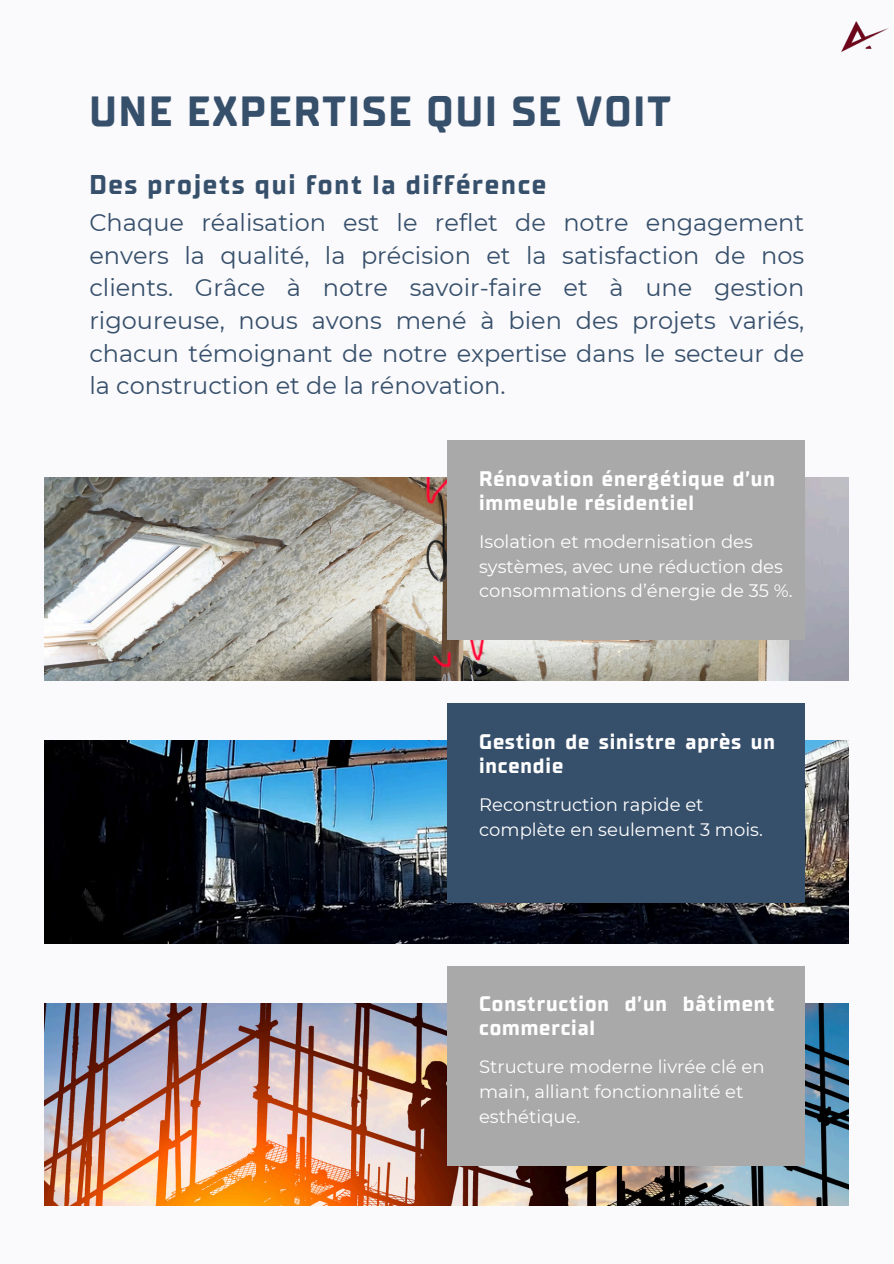
<style>
.page{position:relative;width:894px;height:1264px;background:#fff}
.page>*{position:absolute;margin:0;border:0;box-sizing:border-box;transform-origin:0 0}
.t1{font:700 42px "TT Supermolot Neue";letter-spacing:.05em;color:#364f6b}
.t2{font:700 27px "TT Supermolot Neue";letter-spacing:.065em;color:#364f6b}
.t3{font:24px/32.7px "Montserrat";color:#364f6b;text-align:justify}
.t4{font:700 21px/23.7px "TT Supermolot Neue";letter-spacing:.045em;color:#fff}
.t5{font:18px/24.8px "Montserrat";color:#fff}
</style>
<div class="page">
<div style="left:0;top:0;width:893px;height:1263px;background:#faf9fb"></div>
<img style="left:45px;top:478px;width:803px;height:202px">
<div style="left:446px;top:440px;width:358px;height:200px;background:#a9a9a9"></div>
<img style="left:45px;top:1003px;width:803px;height:202px">
<div style="left:446px;top:965px;width:358px;height:200px;background:#a9a9a9"></div>
<img style="left:45px;top:740px;width:803px;height:203px">
<div style="left:446px;top:703px;width:358px;height:199px;background:#364f6b"></div>
<img style="left:841px;top:21px;width:48px;height:31px">
<h2 class="t1" style="left:89px;top:89px;width:583px">UNE EXPERTISE QUI SE VOIT</h2>
<h4 class="t2" style="left:89px;top:170px;width:458px">Des projets qui font la différence</h4>
<h3 class="t3" style="left:89px;top:206px;width:716px">Chaque réalisation est le reflet de notre engagement envers la qualité, la précision et la satisfaction de nos clients. Grâce à notre savoir-faire et à une gestion rigoureuse, nous avons mené à bien des projets variés, chacun témoignant de notre expertise dans le secteur de la construction et de la rénovation.</h3>
<p class="t4" style="left:479px;top:467px;width:297px">Rénovation énergétique d’un immeuble résidentiel</p>
<h1 class="t5" style="left:479px;top:529px;width:315px">Isolation et modernisation des systèmes, avec une réduction des consommations d’énergie de 35 %.</h1>
<p class="t4" style="left:479px;top:730px;width:297px">Gestion de sinistre après un incendie</p>
<h4 class="t5" style="left:479px;top:792px;width:285px">Reconstruction rapide et complète en seulement 3 mois.</h4>
<p class="t4" style="left:479px;top:992px;width:297px">Construction d’un bâtiment commercial</p>
<p class="t5" style="left:479px;top:1054px;width:287px">Structure moderne livrée clé en main, alliant fonctionnalité et esthétique.</p>
</div>
